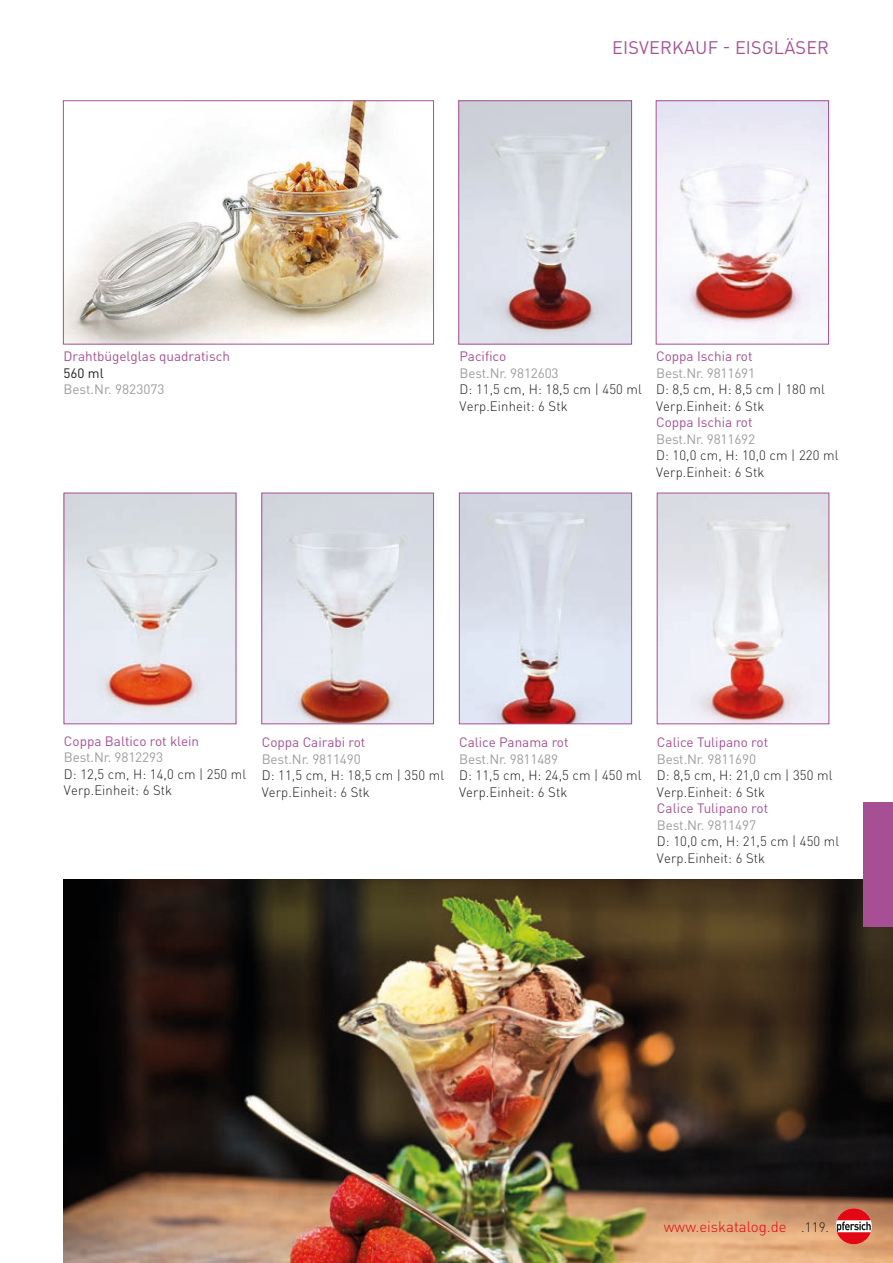
<style>
.page{position:relative;width:893px;height:1263px;background:#fff}
.page>*{position:absolute;margin:0;border:0;box-sizing:border-box;transform-origin:0 0}
.t1{font:18px "DIN Pro";letter-spacing:.01em;color:#a74f94}
.t2{font:300 15px "DIN Pro";color:#e30614}
.t3{font:300 13.5px/16.5px "DIN Pro";letter-spacing:.01em;color:#1d1d1b}
.t4{font:13.5px "DIN Pro";color:#a74f94}
.t5{font:13.5px "DIN Pro";letter-spacing:-.01em;color:#9d9d9d}
.t6{font:13.5px "DIN Pro";color:#1d1d1b}
.s1{font-size:13.5px;color:#1d1d1b}
</style>
<div class="page">
<img style="left:65px;top:103px;width:367px;height:239px">
<div style="left:63px;top:101px;width:371px;height:243px;border:1px solid #a74f94"></div>
<img style="left:264px;top:495px;width:168px;height:227px">
<div style="left:262px;top:493px;width:172px;height:231px;border:1px solid #a74f94"></div>
<img style="left:66px;top:495px;width:168px;height:227px">
<img style="left:461px;top:495px;width:169px;height:227px">
<div style="left:459px;top:493px;width:173px;height:231px;border:1px solid #a74f94"></div>
<img style="left:461px;top:103px;width:169px;height:239px">
<img style="left:658px;top:103px;width:169px;height:226px">
<div style="left:656px;top:101px;width:173px;height:243px;border:1px solid #a74f94"></div>
<img style="left:659px;top:495px;width:168px;height:227px">
<div style="left:657px;top:493px;width:172px;height:231px;border:1px solid #a74f94"></div>
<img style="left:64px;top:879px;width:829px;height:384px">
<svg style="left:836px;top:1208px;width:36px;height:36px"></svg>
<svg style="left:837px;top:1208px;width:34px;height:36px"></svg>
<div style="left:863px;top:802px;width:30px;height:125px;background:#a74f94"></div>
<h1 class="t1" style="left:612px;top:35px;width:218px">EISVERKAUF - EISGLÄSER</h1>
<p class="t4" style="left:63px;top:347px;width:168px">Drahtbügelglas quadratisch</p>
<p class="t6" style="left:63px;top:364px;width:42px">560 ml</p>
<p class="t5" style="left:63px;top:380px;width:103px">Best.Nr. 9823073</p>
<p class="t4" style="left:460px;top:347px;width:48px">Pacifico</p>
<p class="t5" style="left:460px;top:364px;width:101px">Best.Nr. 9812603</p>
<p class="t3" style="left:460px;top:380px;width:184px">D: 11,5 cm, H: 18,5 cm | 450 ml<br>Verp.Einheit: 6 Stk</p>
<p class="t4" style="left:656px;top:347px;width:98px">Coppa Ischia rot</p>
<p class="t5" style="left:656px;top:364px;width:101px">Best.Nr. 9811691</p>
<p class="t3" style="left:656px;top:380px;width:170px">D: 8,5 cm, H: 8,5 cm | 180 ml<br>Verp.Einheit: 6 Stk</p>
<p class="t4" style="left:656px;top:413px;width:98px">Coppa Ischia rot</p>
<p class="t5" style="left:656px;top:430px;width:101px">Best.Nr. 9811692</p>
<p class="t3" style="left:656px;top:446px;width:184px">D: 10,0 cm, H: 10,0 cm | 220 ml<br>Verp.Einheit: 6 Stk</p>
<p class="t4" style="left:64px;top:732px;width:137px">Coppa Baltico rot klein</p>
<p class="t5" style="left:64px;top:748px;width:101px">Best.Nr. 9812293</p>
<p class="t3" style="left:64px;top:765px;width:184px">D: 12,5 cm, H: 14,0 cm | 250 ml<br>Verp.Einheit: 6 Stk</p>
<p class="t4" style="left:262px;top:733px;width:105px">Coppa Cairabi rot</p>
<p class="t5" style="left:262px;top:750px;width:101px">Best.Nr. 9811490</p>
<p class="t3" style="left:262px;top:767px;width:184px">D: 11,5 cm, H: 18,5 cm | 350 ml<br>Verp.Einheit: 6 Stk</p>
<p class="t4" style="left:459px;top:733px;width:111px">Calice Panama rot</p>
<p class="t5" style="left:459px;top:750px;width:101px">Best.Nr. 9811489</p>
<p class="t3" style="left:459px;top:767px;width:184px">D: 11,5 cm, H: 24,5 cm | 450 ml<br>Verp.Einheit: 6 Stk</p>
<p class="t4" style="left:657px;top:733px;width:113px">Calice Tulipano rot</p>
<p class="t5" style="left:657px;top:750px;width:101px">Best.Nr. 9811690</p>
<p class="t3" style="left:657px;top:766px;width:177px">D: 8,5 cm, H: 21,0 cm | 350 ml<br>Verp.Einheit: 6 Stk</p>
<p class="t4" style="left:657px;top:799px;width:113px">Calice Tulipano rot</p>
<p class="t5" style="left:657px;top:816px;width:101px">Best.Nr. 9811497</p>
<p class="t3" style="left:657px;top:832px;width:184px">D: 10,0 cm, H: 21,5 cm | 450 ml<br>Verp.Einheit: 6 Stk</p>
<p class="t2" style="left:664px;top:1216px;width:167px">www.eiskatalog.de <span class="s1">.119.</span></p>
</div>
